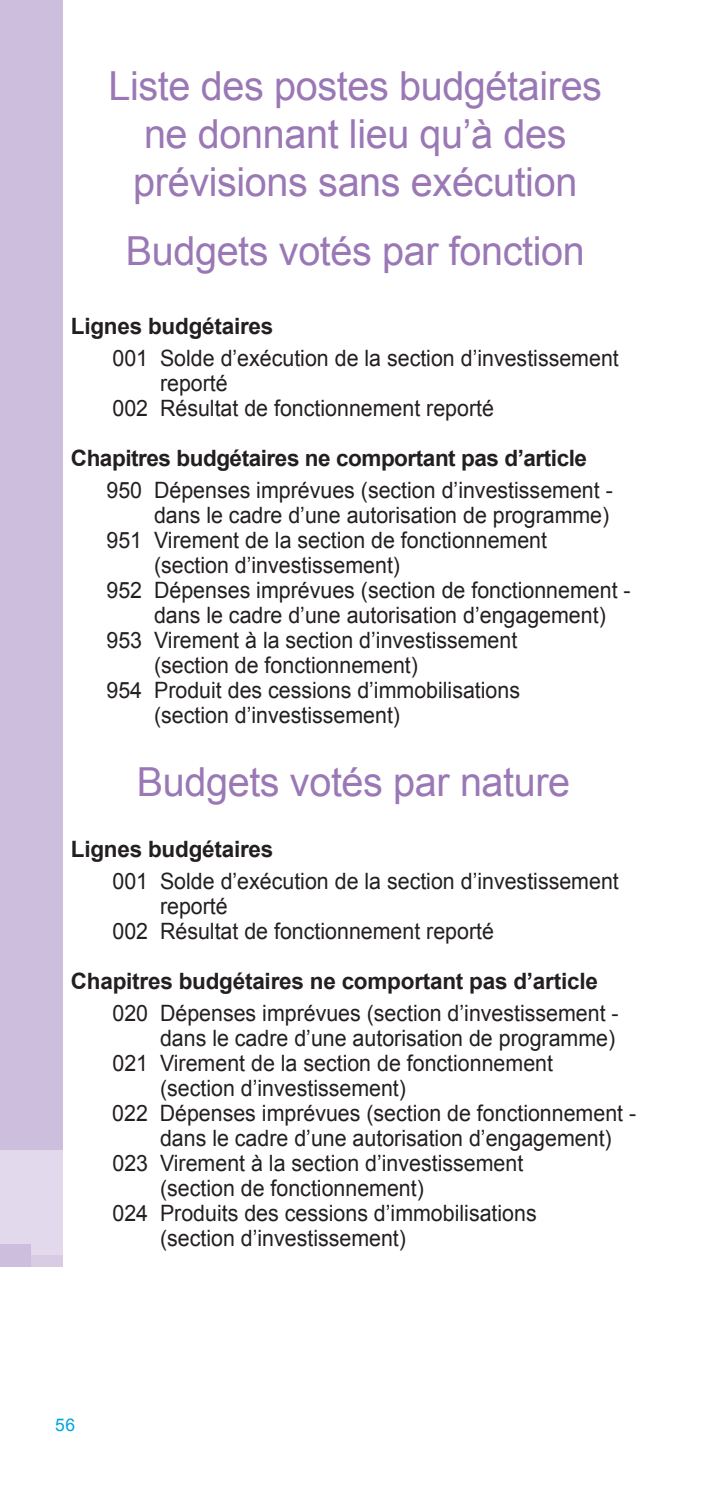
<style>
.page{position:relative;width:709px;height:1489px;background:#fff}
.page>*{position:absolute;margin:0;border:0;box-sizing:border-box;transform-origin:0 0}
.t1{font:40px/48px "Arial";letter-spacing:-.01em;color:#9a78b5;text-align:center}
.t2{font:22.5px "Arial";color:#231f20;scale:.95 1}
.t3{font:700 22.5px "Arial";letter-spacing:-.01em;color:#231f20}
.t4{font:17.5px "Arial";color:#00a4e1}
</style>
<div class="page">
<div style="left:0;top:1046px;width:63px;height:220px;background:#e2daec"></div>
<div style="left:0;top:0;width:63px;height:1149px;background:#ccbedc"></div>
<div style="left:1px;top:1255px;width:62px;height:11px;background:#d7cce4"></div>
<div style="left:0;top:1244px;width:31px;height:22px;background:#ccbedc"></div>
<h1 class="t1" style="left:108px;top:62px;width:495px">Liste des postes budgétaires ne donnant lieu qu’à des prévisions sans exécution</h1>
<h1 class="t1" style="left:126px;top:227px;width:460px">Budgets votés par fonction</h1>
<p class="t3" style="left:71px;top:313px;width:204px">Lignes budgétaires</p>
<p class="t2" style="left:112px;top:345px;width:534px">001 Solde d’exécution de la section d’investissement</p>
<p class="t2" style="left:160px;top:370px;width:73px">reporté</p>
<p class="t2" style="left:112px;top:395px;width:403px">002 Résultat de fonctionnement reporté</p>
<p class="t3" style="left:71px;top:445px;width:518px">Chapitres budgétaires ne comportant pas d’article</p>
<p class="t2" style="left:106px;top:477px;width:534px">950 Dépenses imprévues (section d’investissement -</p>
<p class="t2" style="left:154px;top:502px;width:480px">dans le cadre d’une autorisation de programme)</p>
<p class="t2" style="left:106px;top:527px;width:465px">951 Virement de la section de fonctionnement</p>
<p class="t2" style="left:154px;top:552px;width:260px">(section d’investissement)</p>
<p class="t2" style="left:106px;top:577px;width:553px">952 Dépenses imprévues (section de fonctionnement -</p>
<p class="t2" style="left:154px;top:602px;width:477px">dans le cadre d’une autorisation d’engagement)</p>
<p class="t2" style="left:106px;top:627px;width:434px">953 Virement à la section d’investissement</p>
<p class="t2" style="left:154px;top:652px;width:279px">(section de fonctionnement)</p>
<p class="t2" style="left:106px;top:677px;width:437px">954 Produit des cessions d’immobilisations</p>
<p class="t2" style="left:154px;top:702px;width:260px">(section d’investissement)</p>
<h1 class="t1" style="left:137px;top:758px;width:435px">Budgets votés par nature</h1>
<p class="t3" style="left:71px;top:836px;width:204px">Lignes budgétaires</p>
<p class="t2" style="left:112px;top:868px;width:534px">001 Solde d’exécution de la section d’investissement</p>
<p class="t2" style="left:160px;top:893px;width:73px">reporté</p>
<p class="t2" style="left:112px;top:918px;width:403px">002 Résultat de fonctionnement reporté</p>
<p class="t3" style="left:71px;top:968px;width:528px">Chapitres budgétaires ne comportant pas d’article</p>
<p class="t2" style="left:112px;top:1000px;width:534px">020 Dépenses imprévues (section d’investissement -</p>
<p class="t2" style="left:160px;top:1025px;width:480px">dans le cadre d’une autorisation de programme)</p>
<p class="t2" style="left:112px;top:1050px;width:465px">021 Virement de la section de fonctionnement</p>
<p class="t2" style="left:160px;top:1075px;width:260px">(section d’investissement)</p>
<p class="t2" style="left:112px;top:1100px;width:553px">022 Dépenses imprévues (section de fonctionnement -</p>
<p class="t2" style="left:160px;top:1125px;width:477px">dans le cadre d’une autorisation d’engagement)</p>
<p class="t2" style="left:112px;top:1150px;width:434px">023 Virement à la section d’investissement</p>
<p class="t2" style="left:160px;top:1175px;width:279px">(section de fonctionnement)</p>
<p class="t2" style="left:112px;top:1200px;width:448px">024 Produits des cessions d’immobilisations</p>
<p class="t2" style="left:160px;top:1225px;width:260px">(section d’investissement)</p>
<p class="t4" style="left:55px;top:1414px;width:22px">56</p>
</div>
